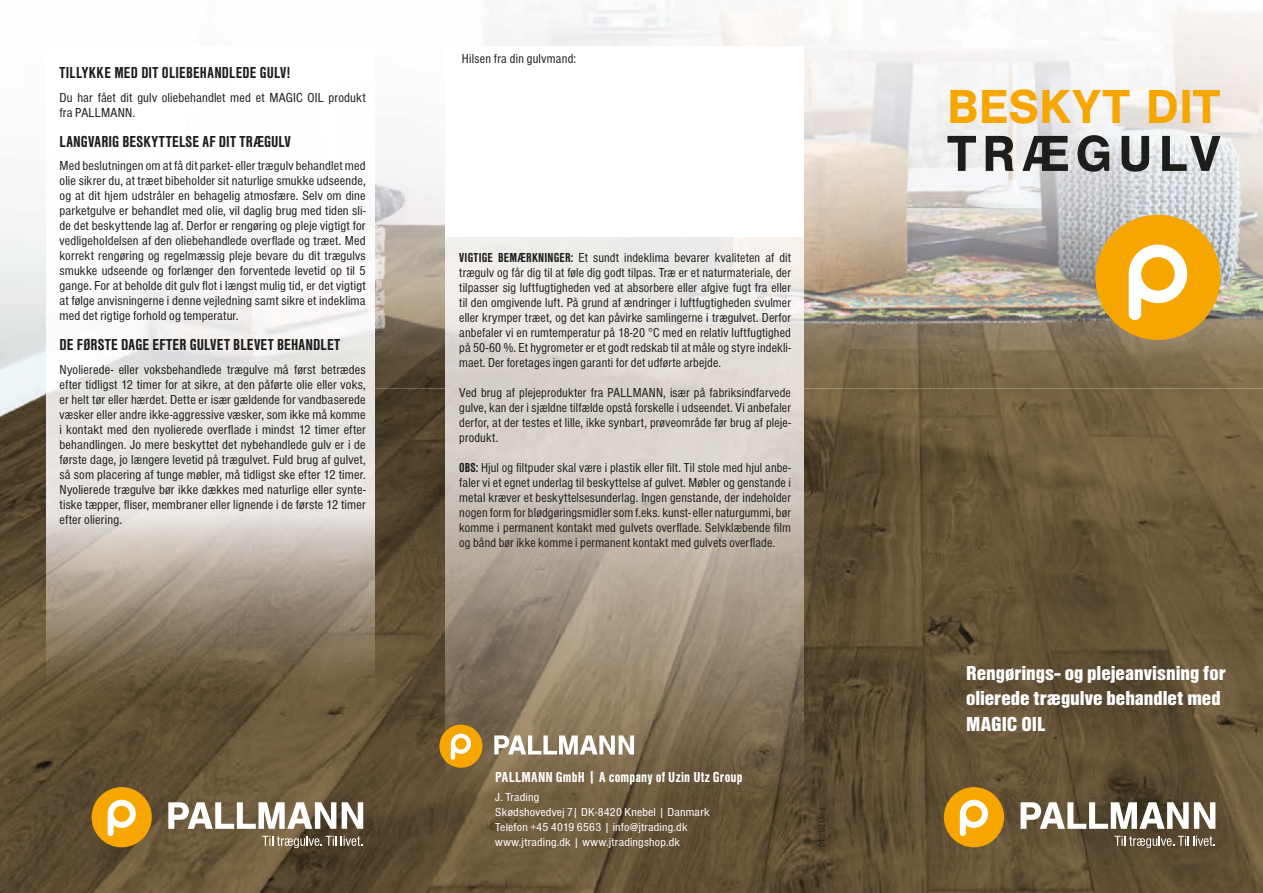
<style>
.page{position:relative;width:1263px;height:893px;background:#fff}
.page>*{position:absolute;margin:0;border:0;box-sizing:border-box;transform-origin:0 0}
.t1{font:700 52.5px "Nimbus San";letter-spacing:.11em;color:#1d1d1b}
.t2{font:700 49.5px "Nimbus San";color:#f7a600}
.t3{font:900 21px/25.2px "Nimbus San Con";letter-spacing:-.005em;color:#fff}
.t4{font:700 16.5px "Nimbus San Con";letter-spacing:.015em;color:#1d1d1b}
.t5{font:700 15px "Nimbus San Con";letter-spacing:.01em;color:#fff;scale:1.1 1}
.t6{font:13.5px/15px "Nimbus San Con";letter-spacing:.01em;color:#1d1d1b;text-align:justify}
.t7{font:12px/15px "Nimbus San Con";letter-spacing:.015em;color:#fff;scale:1.1 1}
.t8{font:9px "Nimbus San Con";letter-spacing:.02em;color:#1d1d1b}
.s1{font-weight:700}
</style>
<div class="page">
<img style="left:0;top:356px;width:1263px;height:537px">
<img style="left:374px;top:160px;width:71px;height:196px">
<img style="left:804px;top:50px;width:459px;height:306px">
<div style="left:1095px;top:215px;width:125px;height:125px;background:#f7a600;border-radius:50%"></div>
<svg style="left:1129px;top:245px;width:58px;height:75px"></svg>
<img style="left:47px;top:205px;width:327px;height:482px">
<img style="left:445px;top:237px;width:359px;height:559px">
<svg style="left:1114px;top:836px;width:101px;height:12px"></svg>
<svg style="left:1020px;top:802px;width:195px;height:27px"></svg>
<div style="left:944px;top:787px;width:60px;height:60px;background:#f7a600;border-radius:50%"></div>
<svg style="left:960px;top:800px;width:28px;height:36px"></svg>
<svg style="left:262px;top:836px;width:101px;height:12px"></svg>
<svg style="left:168px;top:802px;width:168px;height:27px"></svg>
<svg style="left:342px;top:802px;width:21px;height:27px"></svg>
<div style="left:92px;top:787px;width:60px;height:60px;background:#f7a600;border-radius:50%"></div>
<svg style="left:108px;top:800px;width:28px;height:36px"></svg>
<svg style="left:494px;top:735px;width:140px;height:19px"></svg>
<div style="left:439px;top:725px;width:43px;height:43px;background:#f7a600;border-radius:50%"></div>
<svg style="left:451px;top:734px;width:20px;height:26px"></svg>
<p class="t4" style="left:60px;top:64px;width:232px">TILLYKKE MED DIT OLIEBEHANDLEDE GULV!</p>
<p class="t6" style="left:60px;top:90px;width:308px">Du har fået dit gulv oliebehandlet med et MAGIC OIL produkt fra PALLMANN.</p>
<p class="t4" style="left:60px;top:132px;width:233px">LANGVARIG BESKYTTELSE AF DIT TRÆGULV</p>
<p class="t6" style="left:60px;top:158px;width:308px">Med beslutningen om at få dit parket- eller trægulv behandlet med olie sikrer du, at træet bibeholder sit naturlige smukke udseende, og at dit hjem udstråler en behagelig atmosfære. Selv om dine parketgulve er behandlet med olie, vil daglig brug med tiden sli&shy;de det beskyttende lag af. Derfor er rengøring og pleje vigtigt for vedligeholdelsen af den oliebehandlede overflade og træet. Med korrekt rengøring og regelmæssig pleje bevare du dit trægulvs smukke udseende og forlænger den forventede levetid op til 5 gange. For at beholde dit gulv flot i længst mulig tid, er det vigtigt at følge anvisningerne i denne vejledning samt sikre et indeklima med det rigtige forhold og temperatur.</p>
<p class="t4" style="left:60px;top:336px;width:282px">DE FØRSTE DAGE EFTER GULVET BLEVET BEHANDLET</p>
<p class="t6" style="left:60px;top:362px;width:308px">Nyolierede- eller voksbehandlede trægulve må først betrædes efter tid ligst 12 timer for at sikre, at den påførte olie eller voks, er helt tør eller hærdet. Dette er især gældende for vandbaserede væsker eller andre ikke-aggressive væsker, som ikke må komme i kontakt med den nyolierede overflade i mindst 12 timer efter behandlingen. Jo mere beskyttet det nybehandlede gulv er i de første dage, jo længere levetid på trægulvet. Fuld brug af gulvet, så som placering af tunge møbler, må tidligst ske efter 12 timer.<br>Nyolierede trægulve bør ikke dækkes med naturlige eller synte&shy;tiske tæpper, fliser, membraner eller lignende i de første 12 timer efter oliering.</p>
<p class="t6" style="left:462px;top:51px;width:116px">Hilsen fra din gulvmand:</p>
<p class="t6" style="left:459px;top:250px;width:333px"><span class="s1">VIGTIGE BEMÆRKNINGER:</span> Et sundt indeklima bevarer kvaliteten af dit trægulv og får dig til at føle dig godt tilpas. Træ er et naturmateriale, der tilpasser sig luftfugtigheden ved at absorbere eller afgive fugt fra eller til den omgivende luft. På grund af ændringer i luftfugtigheden svulmer eller krymper træet, og det kan påvirke samlingerne i trægulvet. Derfor anbefaler vi en rumtemperatur på 18-20 °C med en relativ luftfugtighed på 50-60 %. Et hygrometer er et godt redskab til at måle og styre indekli&shy;maet. Der foretages ingen garanti for det udførte arbejde.</p>
<p class="t6" style="left:459px;top:385px;width:333px">Ved brug af plejeprodukter fra PALLMANN, især på fabriksindfarvede gulve, kan der i sjældne tilfælde opstå forskelle i udseendet. Vi anbefaler derfor, at der testes et lille, ikke synbart, prøveområde før brug af pleje&shy;produkt.</p>
<p class="t6" style="left:459px;top:460px;width:333px"><span class="s1">OBS:</span> Hjul og filtpuder skal være i plastik eller filt. Til stole med hjul anbe&shy;faler vi et egnet underlag til beskyttelse af gulvet. Møbler og genstande i metal kræver et beskyttelsesunderlag. Ingen genstande, der indeholder nogen form for blødgøringsmidler som f.eks. kunst- eller naturgummi, bør komme i permanent kontakt med gulvets overflade. Selvklæbende film og bånd bør ikke komme i permanent kontakt med gulvets overflade.</p>
<p class="t5" style="left:495px;top:769px;width:226px">PALLMANN GmbH | A company of Uzin Utz Group</p>
<p class="t7" style="left:495px;top:790px;width:196px">J. Trading<br>Skødshovedvej 7| DK-8420 Knebel | Danmark Telefon +45 4019 6563 | info@jtrading.dk www.jtrading.dk | www.jtradingshop.dk</p>
<p class="t8" style="left:817px;top:847px;width:40px;rotate:-90deg">01.2021/ms</p>
<h2 class="t2" style="left:947px;top:79px;width:275px">BESKYT DIT</h2>
<h1 class="t1" style="left:947px;top:124px;width:275px">TRÆGULV</h1>
<h3 class="t3" style="left:966px;top:661px;width:261px">Rengørings- og plejeanvisning for olierede trægulve behandlet med<br>MAGIC OIL</h3>
</div>
